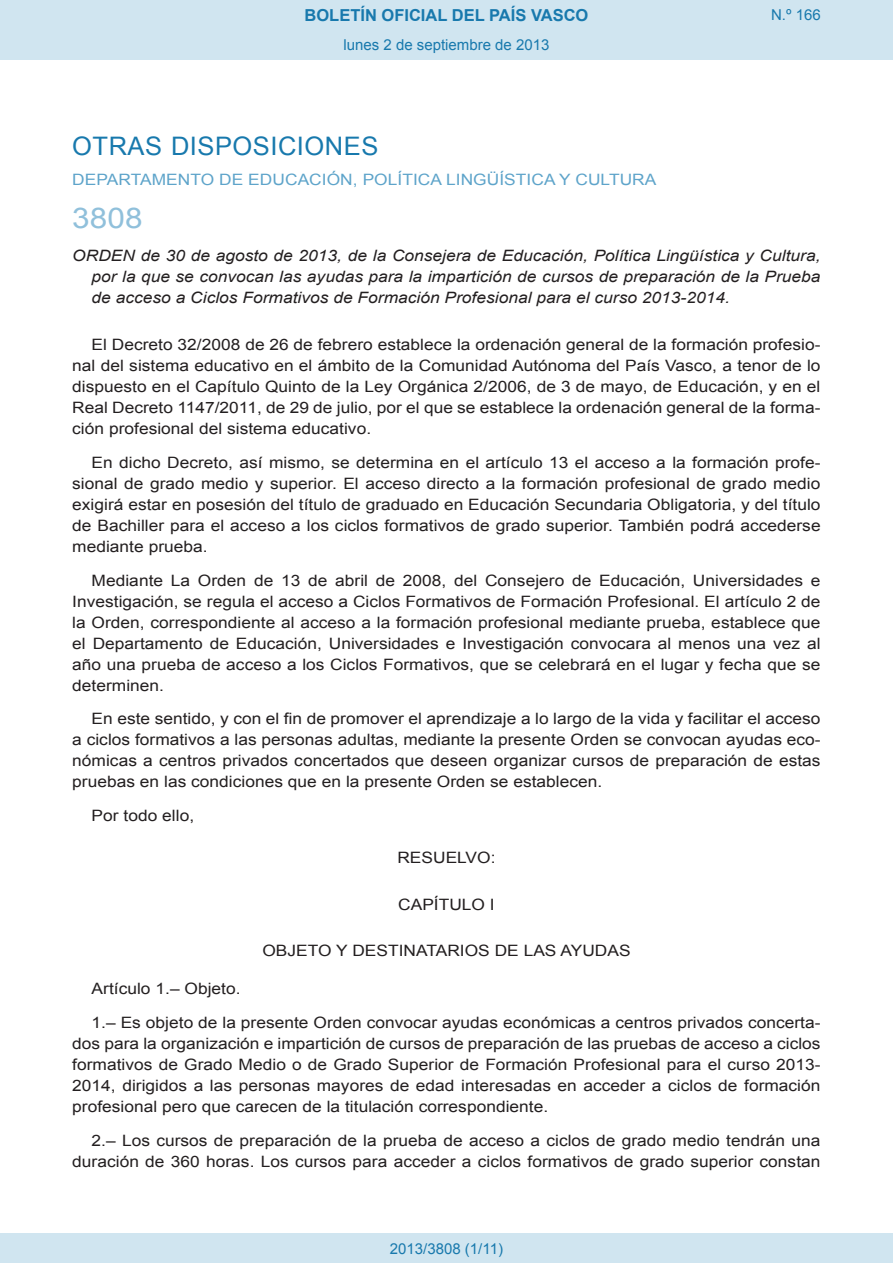
<style>
.page{position:relative;width:893px;height:1263px;background:#fff}
.page>*{position:absolute;margin:0;border:0;box-sizing:border-box;transform-origin:0 0}
.BOPVOrden{font:28.5px "Arial";color:#90c0db;scale:1.11 1}
.BOPVSeccion{font:25.5px "Arial";letter-spacing:.02em;color:#1879ad}
.t1{font:700 16.5px "Arial";color:#1879ad}
.BOPVDetalle{font:15.6px/21px "Arial";color:#231f20;text-align:justify;scale:1.11 1}
.BOPVTitulo{font:italic 15.6px/21px "Arial";color:#231f20;text-align:justify;scale:1.11 1}
.BOPVOrganismo{font:15.6px "Arial";letter-spacing:.005em;color:#5ea4ca;scale:1.11 1}
.BOPVClave{font:15.6px "Arial";color:#231f20;scale:1.11 1}
.Paginacion_Centro{font:15px "Arial";color:#1879ad}
</style>
<div class="page">
<div style="left:0;top:0;width:893px;height:60px;background:#d0e5f0"></div>
<div style="left:0;top:1233px;width:893px;height:30px;background:#d0e5f0"></div>
<p class="t1" style="left:305px;top:4px;width:285px">BOLETÍN OFICIAL DEL PAÍS VASCO</p>
<p class="Paginacion_Centro" style="left:343px;top:35px;width:207px">lunes 2 de septiembre de 2013</p>
<p class="Paginacion_Centro" style="left:771px;top:5px;width:51px">N.º 166</p>
<p class="BOPVSeccion" style="left:72px;top:129px;width:308px">OTRAS DISPOSICIONES</p>
<p class="BOPVOrganismo" style="left:72px;top:169px;width:528px">DEPARTAMENTO DE EDUCACIÓN, POLÍTICA LINGÜÍSTICA Y CULTURA</p>
<p class="BOPVOrden" style="left:72px;top:199px;width:65px">3808</p>
<p class="BOPVTitulo" style="left:92px;top:246px;width:658px;text-indent:-19px">ORDEN de 30 de agosto de 2013, de la Consejera de Educación, Política Lingüística y Cultura, por la que se convocan las ayudas para la impartición de cursos de preparación de la Prueba de acceso a Ciclos Formativos de Formación Profesional para el curso 2013-2014.</p>
<p class="BOPVDetalle" style="left:72px;top:334px;width:676px;text-indent:19px">El Decreto 32/2008 de 26 de febrero establece la ordenación general de la formación profesio&shy;nal del sistema educativo en el ámbito de la Comunidad Autónoma del País Vasco, a tenor de lo dispuesto en el Capítulo Quinto de la Ley Orgánica 2/2006, de 3 de mayo, de Educación, y en el Real Decreto 1147/2011, de 29 de julio, por el que se establece la ordenación general de la forma&shy;ción profesional del sistema educativo.</p>
<p class="BOPVDetalle" style="left:72px;top:452px;width:676px;text-indent:19px">En dicho Decreto, así mismo, se determina en el artículo 13 el acceso a la formación profe&shy;sional de grado medio y superior. El acceso directo a la formación profesional de grado medio exigirá estar en posesión del título de graduado en Educación Secundaria Obligatoria, y del título de Bachiller para el acceso a los ciclos formativos de grado superior. También podrá accederse mediante prueba.</p>
<p class="BOPVDetalle" style="left:72px;top:570px;width:676px;text-indent:19px">Mediante La Orden de 13 de abril de 2008, del Consejero de Educación, Universidades e Investigación, se regula el acceso a Ciclos Formativos de Formación Profesional. El artículo 2 de la Orden, correspondiente al acceso a la formación profesional mediante prueba, establece que el Departamento de Educación, Universidades e Investigación convocara al menos una vez al año una prueba de acceso a los Ciclos Formativos, que se celebrará en el lugar y fecha que se determinen.</p>
<p class="BOPVDetalle" style="left:72px;top:708px;width:676px;text-indent:19px">En este sentido, y con el fin de promover el aprendizaje a lo largo de la vida y facilitar el acceso a ciclos formativos a las personas adultas, mediante la presente Orden se convocan ayudas eco&shy;nómicas a centros privados concertados que deseen organizar cursos de preparación de estas pruebas en las condiciones que en la presente Orden se establecen.</p>
<p class="BOPVDetalle" style="left:92px;top:805px;width:94px">Por todo ello,</p>
<p class="BOPVClave" style="left:397px;top:848px;width:90px">RESUELVO:</p>
<p class="BOPVClave" style="left:398px;top:894px;width:89px">CAPÍTULO I</p>
<p class="BOPVClave" style="left:262px;top:941px;width:333px">OBJETO Y DESTINATARIOS DE LAS AYUDAS</p>
<p class="BOPVDetalle" style="left:92px;top:978px;width:136px">Artículo 1.– Objeto.</p>
<p class="BOPVDetalle" style="left:72px;top:1012px;width:676px;text-indent:19px">1.– Es objeto de la presente Orden convocar ayudas económicas a centros privados concerta&shy;dos para la organización e impartición de cursos de preparación de las pruebas de acceso a ciclos formativos de Grado Medio o de Grado Superior de Formación Profesional para el curso 2013- 2014, dirigidos a las personas mayores de edad interesadas en acceder a ciclos de formación profesional pero que carecen de la titulación correspondiente.</p>
<p class="BOPVDetalle" style="left:72px;top:1130px;width:675px;text-align:right">2.– Los cursos de preparación de la prueba de acceso a ciclos de grado medio tendrán una duración de 360 horas. Los cursos para acceder a ciclos formativos de grado superior constan</p>
<p class="Paginacion_Centro" style="left:390px;top:1238px;width:115px">2013/3808 (1/11)</p>
</div>
